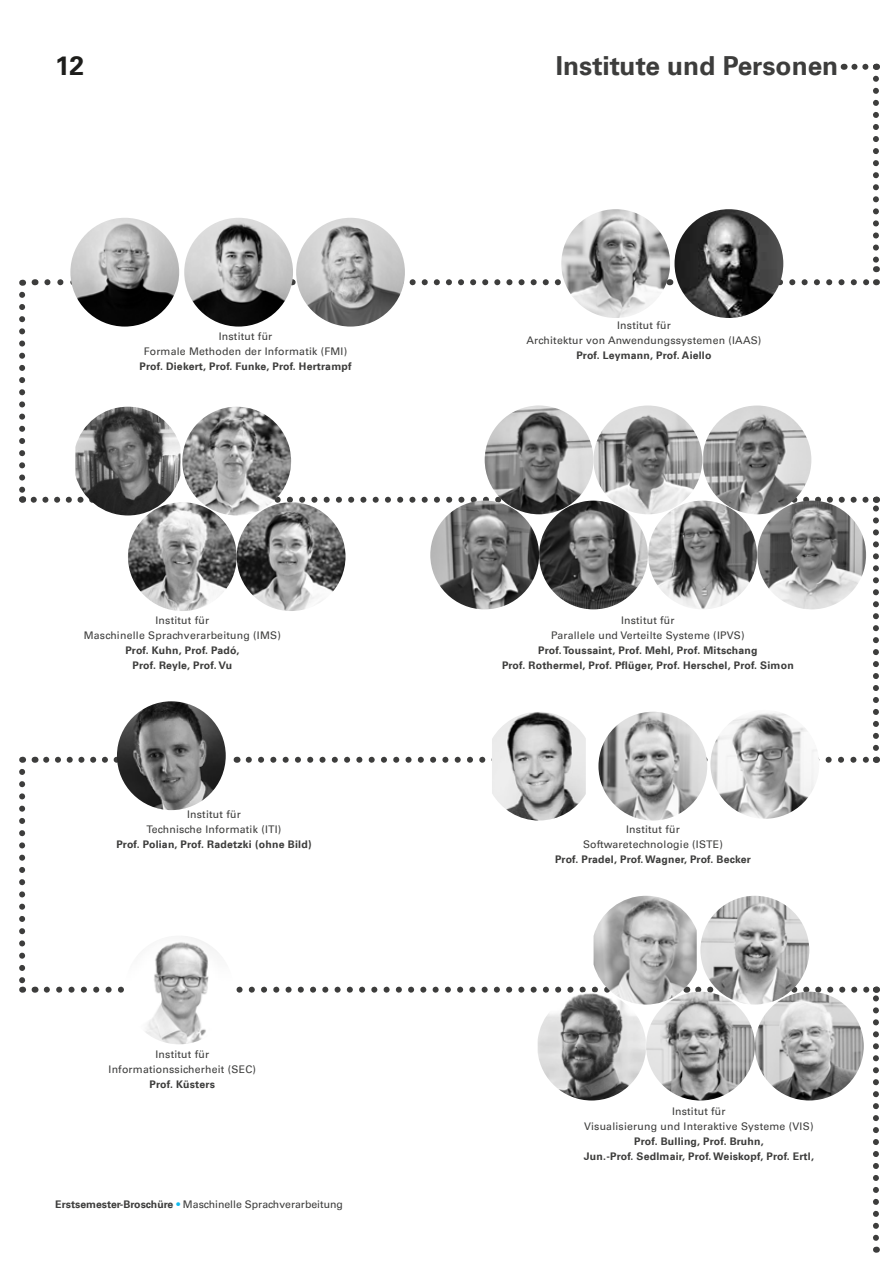
<style>
.page{position:relative;width:893px;height:1263px;background:#fff}
.page>*{position:absolute;margin:0;border:0;box-sizing:border-box;transform-origin:0 0}
.t1{font:26.25px "Universfor Uni S65 Bd";color:#3d3d3c}
.t2{font:26.25px "Universfor Uni S65 Bd";color:#1d1d1b}
.t3{font:10.5px/15px "Universfor Uni S55 Rm";letter-spacing:.02em;color:#3d3d3c;text-align:center}
.t4{font:10.5px/15px "Universfor Uni S65 Bd";letter-spacing:.02em;color:#3d3d3c;text-align:center}
.t5{font:10.5px "Universfor Uni S55 Rm";color:#3d3d3c}
.s1{font-family:"Universfor Uni S65 Bd"}
.s2{color:#10bbef}
</style>
<div class="page">
<svg style="left:236px;top:987px;width:358px;height:6px"></svg>
<svg style="left:249px;top:757px;width:243px;height:6px"></svg>
<svg style="left:274px;top:497px;width:227px;height:6px"></svg>
<svg style="left:404px;top:279px;width:157px;height:6px"></svg>
<svg style="left:873px;top:79px;width:6px;height:193px"></svg>
<svg style="left:779px;top:279px;width:91px;height:6px"></svg>
<svg style="left:47px;top:279px;width:24px;height:6px"></svg>
<svg style="left:34px;top:497px;width:38px;height:6px"></svg>
<svg style="left:46px;top:757px;width:71px;height:6px"></svg>
<svg style="left:47px;top:987px;width:77px;height:6px"></svg>
<svg style="left:706px;top:757px;width:163px;height:6px"></svg>
<svg style="left:770px;top:497px;width:109px;height:251px"></svg>
<svg style="left:698px;top:987px;width:181px;height:251px"></svg>
<svg style="left:854px;top:64px;width:15px;height:6px"></svg>
<img style="left:561px;top:209px;width:109px;height:109px;border-radius:54px">
<img style="left:184px;top:218px;width:109px;height:109px;border-radius:54px">
<img style="left:296px;top:218px;width:109px;height:109px;border-radius:54px">
<img style="left:70px;top:218px;width:109px;height:109px;border-radius:54px">
<img style="left:75px;top:407px;width:105px;height:108px">
<img style="left:128px;top:502px;width:109px;height:109px;border-radius:54px">
<img style="left:237px;top:502px;width:108px;height:109px;border-radius:54px">
<img style="left:182px;top:407px;width:109px;height:108px;border-radius:54px">
<img style="left:430px;top:501px;width:109px;height:108px;border-radius:54px">
<img style="left:593px;top:405px;width:109px;height:109px;border-radius:54px">
<img style="left:703px;top:405px;width:108px;height:109px;border-radius:54px">
<img style="left:485px;top:405px;width:108px;height:109px;border-radius:54px">
<img style="left:757px;top:501px;width:109px;height:108px;border-radius:54px">
<img style="left:539px;top:501px;width:109px;height:108px;border-radius:54px">
<img style="left:492px;top:712px;width:94px;height:108px">
<img style="left:598px;top:712px;width:109px;height:108px;border-radius:54px">
<img style="left:648px;top:501px;width:109px;height:108px;border-radius:54px">
<img style="left:125px;top:935px;width:109px;height:109px;border-radius:54px">
<img style="left:755px;top:992px;width:109px;height:108px;border-radius:54px">
<img style="left:646px;top:992px;width:109px;height:108px;border-radius:54px">
<img style="left:700px;top:896px;width:109px;height:108px;border-radius:54px">
<img style="left:538px;top:992px;width:108px;height:108px">
<img style="left:594px;top:896px;width:103px;height:108px">
<svg style="left:19px;top:772px;width:6px;height:221px"></svg>
<img style="left:710px;top:710px;width:109px;height:109px;border-radius:54px">
<img style="left:117px;top:701px;width:109px;height:109px;border-radius:54px">
<img style="left:674px;top:209px;width:109px;height:109px;border-radius:54px">
<svg style="left:19px;top:295px;width:6px;height:208px"></svg>
<h1 class="t2" style="left:55px;top:47px;width:31px">12</h1>
<p class="t3" style="left:144px;top:328px;width:205px">Institut für<br>Formale Methoden der Informatik (FMI)</p>
<p class="t4" style="left:140px;top:358px;width:214px">Prof. Diekert, Prof. Funke, Prof. Hertrampf</p>
<p class="t3" style="left:84px;top:613px;width:199px">Institut für<br>Maschinelle Sprachverarbeitung (IMS)</p>
<p class="t4" style="left:125px;top:642px;width:116px">Prof. Kuhn, Prof. Padó,<br>Prof. Reyle, Prof. Vu</p>
<p class="t3" style="left:146px;top:806px;width:137px">Institut für<br>Technische Informatik (ITI)</p>
<p class="t4" style="left:116px;top:836px;width:197px">Prof. Polian, Prof. Radetzki (ohne Bild)</p>
<p class="t3" style="left:109px;top:1046px;width:149px">Institut für<br>Informationssicherheit (SEC)</p>
<p class="t4" style="left:150px;top:1076px;width:67px">Prof. Küsters</p>
<p class="t5" style="left:55px;top:1197px;width:289px"><span class="s1">Erstsemester-Broschüre</span> <span class="s2">•</span> Maschinelle Sprachverarbeitung</p>
<h1 class="t1" style="left:556px;top:47px;width:284px">Institute und Personen</h1>
<p class="t3" style="left:526px;top:317px;width:236px">Institut für<br>Architektur von Anwendungssystemen (IAAS)</p>
<p class="t4" style="left:576px;top:347px;width:137px">Prof. Leymann, Prof. Aiello</p>
<p class="t3" style="left:551px;top:613px;width:195px">Institut für<br>Parallele und Verteilte Systeme (IPVS)</p>
<p class="t4" style="left:502px;top:643px;width:293px">Prof. Toussaint, Prof. Mehl, Prof. Mitschang<br>Prof. Rothermel, Prof. Pflüger, Prof. Herschel, Prof. Simon</p>
<p class="t3" style="left:583px;top:821px;width:141px">Institut für<br>Softwaretechnologie (ISTE)</p>
<p class="t4" style="left:555px;top:851px;width:197px">Prof. Pradel, Prof. Wagner, Prof. Becker</p>
<p class="t3" style="left:584px;top:1104px;width:231px">Institut für<br>Visualisierung und Interaktive Systeme (VIS)</p>
<p class="t4" style="left:584px;top:1134px;width:232px">Prof. Bulling, Prof. Bruhn,<br>Jun.-Prof. Sedlmair, Prof. Weiskopf, Prof. Ertl,</p>
</div>
